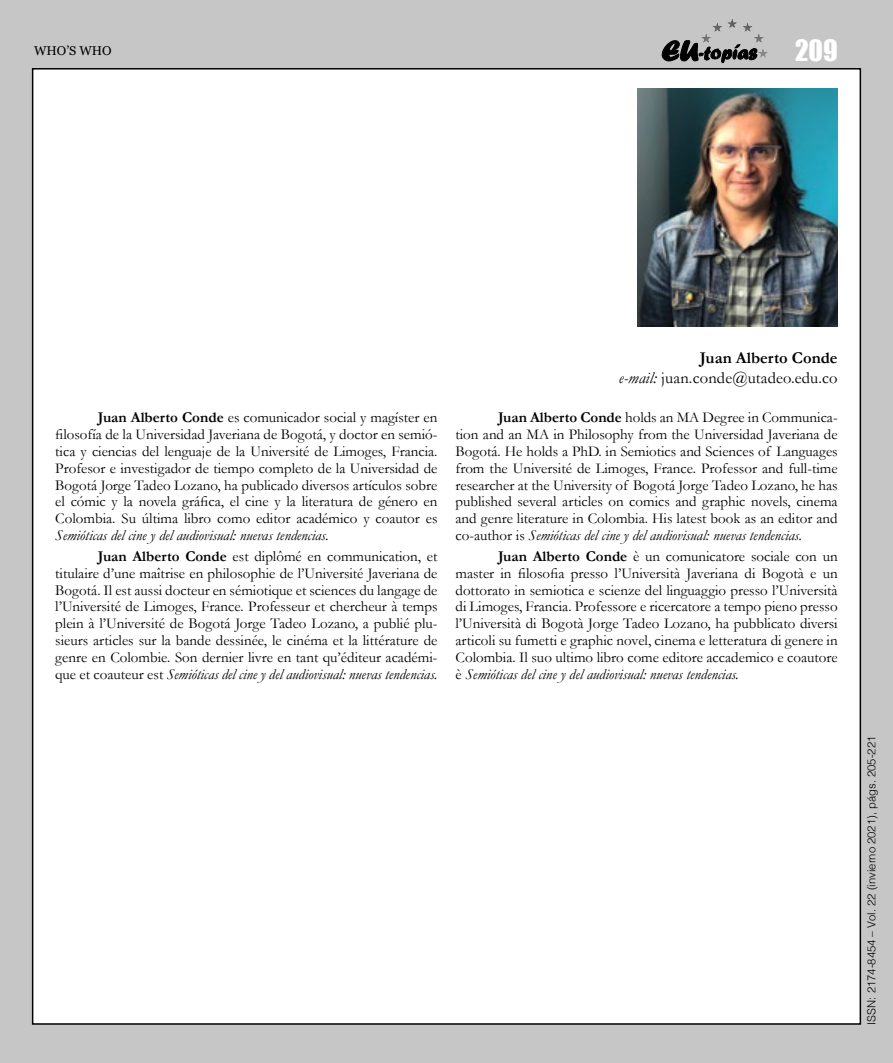
<style>
.page{position:relative;width:893px;height:1063px;background:#c6c6c6}
.page>*{position:absolute;margin:0;border:0;box-sizing:border-box;transform-origin:0 0}
.t1{font:27px "Impact";color:#fff}
.WhoisWho_autoria_con{font:16.5px "Garamond";letter-spacing:.01em;color:#000}
.t2{font:700 16.5px "Garamond";color:#000}
.WhoisWho_parrafo{font:15px/16.8px "Garamond";color:#000;text-align:justify}
.t3{font:12.75px "Georgia";color:#000}
.t4{font:300 11.25px "Helvetica";color:#000}
.s1{font-weight:700}
.s2{font-style:italic}
</style>
<div class="page">
<div style="left:33px;top:69px;width:827px;height:955px;background:#fff"></div>
<svg style="left:662px;top:40px;width:94px;height:23px"></svg>
<hr style="left:701px;top:19px;width:67px;height:1px;background:#585857">
<hr style="left:701px;top:20px;width:67px;height:1px;background:#595958">
<hr style="left:701px;top:21px;width:67px;height:1px;background:#5a5a59">
<hr style="left:701px;top:22px;width:67px;height:1px;background:#5c5c5b">
<hr style="left:701px;top:23px;width:67px;height:1px;background:#5d5d5c">
<hr style="left:701px;top:24px;width:67px;height:1px;background:#5f5f5e">
<hr style="left:701px;top:25px;width:67px;height:1px;background:#60605f">
<hr style="left:701px;top:26px;width:67px;height:1px;background:#626261">
<hr style="left:701px;top:27px;width:67px;height:1px;background:#636362">
<hr style="left:701px;top:28px;width:67px;height:1px;background:#656464">
<hr style="left:701px;top:29px;width:67px;height:1px;background:#666565">
<hr style="left:701px;top:30px;width:67px;height:1px;background:#676766">
<hr style="left:701px;top:31px;width:67px;height:1px;background:#696868">
<hr style="left:701px;top:32px;width:67px;height:1px;background:#6a6969">
<hr style="left:701px;top:33px;width:67px;height:1px;background:#6c6b6b">
<hr style="left:701px;top:34px;width:67px;height:1px;background:#6c6c6c">
<hr style="left:701px;top:35px;width:67px;height:1px;background:#6e6e6d">
<hr style="left:701px;top:36px;width:67px;height:1px;background:#6f6f6e">
<hr style="left:701px;top:37px;width:67px;height:1px;background:#717170">
<hr style="left:701px;top:38px;width:67px;height:1px;background:#727271">
<hr style="left:701px;top:39px;width:67px;height:1px;background:#747473">
<hr style="left:701px;top:40px;width:67px;height:1px;background:#757574">
<hr style="left:701px;top:41px;width:67px;height:1px;background:#767675">
<hr style="left:701px;top:42px;width:67px;height:1px;background:#787877">
<hr style="left:701px;top:43px;width:67px;height:1px;background:#797978">
<hr style="left:701px;top:44px;width:67px;height:1px;background:#7b7b7a">
<hr style="left:701px;top:45px;width:67px;height:1px;background:#7c7c7b">
<hr style="left:701px;top:46px;width:67px;height:1px;background:#7e7d7d">
<hr style="left:701px;top:47px;width:67px;height:1px;background:#7f7e7e">
<hr style="left:701px;top:48px;width:67px;height:1px;background:#818080">
<hr style="left:701px;top:49px;width:67px;height:1px;background:#828181">
<hr style="left:701px;top:50px;width:67px;height:1px;background:#828282">
<hr style="left:701px;top:51px;width:67px;height:1px;background:#848483">
<hr style="left:701px;top:52px;width:67px;height:1px;background:#858584">
<hr style="left:701px;top:53px;width:67px;height:1px;background:#878786">
<hr style="left:701px;top:54px;width:67px;height:1px;background:#888887">
<hr style="left:701px;top:55px;width:67px;height:1px;background:#898989">
<hr style="left:701px;top:56px;width:67px;height:1px;background:#8a8a8a">
<hr style="left:701px;top:57px;width:67px;height:1px;background:#8c8c8b">
<img style="left:638px;top:89px;width:200px;height:237px">
<p class="t3" style="left:34px;top:41px;width:79px">WHO’S WHO</p>
<h1 class="t1" style="left:795px;top:29px;width:44px">209</h1>
<p class="WhoisWho_parrafo" style="left:55px;top:409px;width:384px;text-indent:43px"><span class="s1">Juan Alberto Conde</span> es comunicador social y magíster en filosofía de la Universidad Javeriana de Bogotá, y doctor en semió&shy;tica y ciencias del lenguaje de la Université de Limoges, Francia.<br>Profesor e investigador de tiempo completo de la Universidad de Bogotá Jorge Tadeo Lozano, ha publicado diversos artículos sobre el cómic y la novela gráfica, el cine y la literatura de género en Colombia. Su última libro como editor académico y coautor es <span class="s2">Semióticas del cine y del audiovisual: nuevas tendencias.</span></p>
<p class="WhoisWho_parrafo" style="left:55px;top:548px;width:384px;text-indent:43px"><span class="s1">Juan Alberto Conde</span> est diplômé en communication, et titulaire d’une maîtrise en philosophie de l’Université Javeriana de Bogotá. Il est aussi docteur en sémiotique et sciences du langage de l’Université de Limoges, France. Professeur et chercheur à temps plein à l’Université de Bogotá Jorge Tadeo Lozano, a publié plu&shy;sieurs articles sur la bande dessinée, le cinéma et la littérature de genre en Colombie. Son dernier livre en tant qu’éditeur académi&shy;que et coauteur est <span class="s2">Semióticas del cine y del audiovisual: nuevas tendencias.</span></p>
<p class="t2" style="left:700px;top:346px;width:139px">Juan Alberto Conde</p>
<p class="WhoisWho_autoria_con" style="left:619px;top:366px;width:220px"><span class="s2">e-mail:</span> juan.conde@utadeo.edu.co</p>
<p class="WhoisWho_parrafo" style="left:455px;top:409px;width:384px;text-indent:43px"><span class="s1">Juan Alberto Conde</span> holds an MA Degree in Communica&shy;tion and an MA in Philosophy from the Universidad Javeriana de Bogotá. He holds a PhD. in Semiotics and Sciences of Languages from the Université de Limoges, France. Professor and full-time researcher at the University of Bogotá Jorge Tadeo Lozano, he has published several articles on comics and graphic novels, cinema and genre literature in Colombia. His latest book as an editor and co-author is <span class="s2">Semióticas del cine y del audiovisual: nuevas tendencias.</span></p>
<p class="WhoisWho_parrafo" style="left:455px;top:548px;width:384px;text-indent:43px"><span class="s1">Juan Alberto Conde</span> è un comunicatore sociale con un master in filosofia presso l’Università Javeriana di Bogotà e un dottorato in semiotica e scienze del linguaggio presso l’Università di Limoges, Francia. Professore e ricercatore a tempo pieno presso l’Università di Bogotà Jorge Tadeo Lozano, ha pubblicato diversi articoli su fumetti e graphic novel, cinema e letteratura di genere in Colombia. Il suo ultimo libro come editore accademico e coautore è <span class="s2">Semióticas del cine y del audiovisual: nuevas tendencias.</span></p>
<p class="t4" style="left:862px;top:1025px;width:290px;rotate:-90deg">ISSN: 2174-8454 – Vol. 22 (invierno 2021), págs. 205-221</p>
</div>
